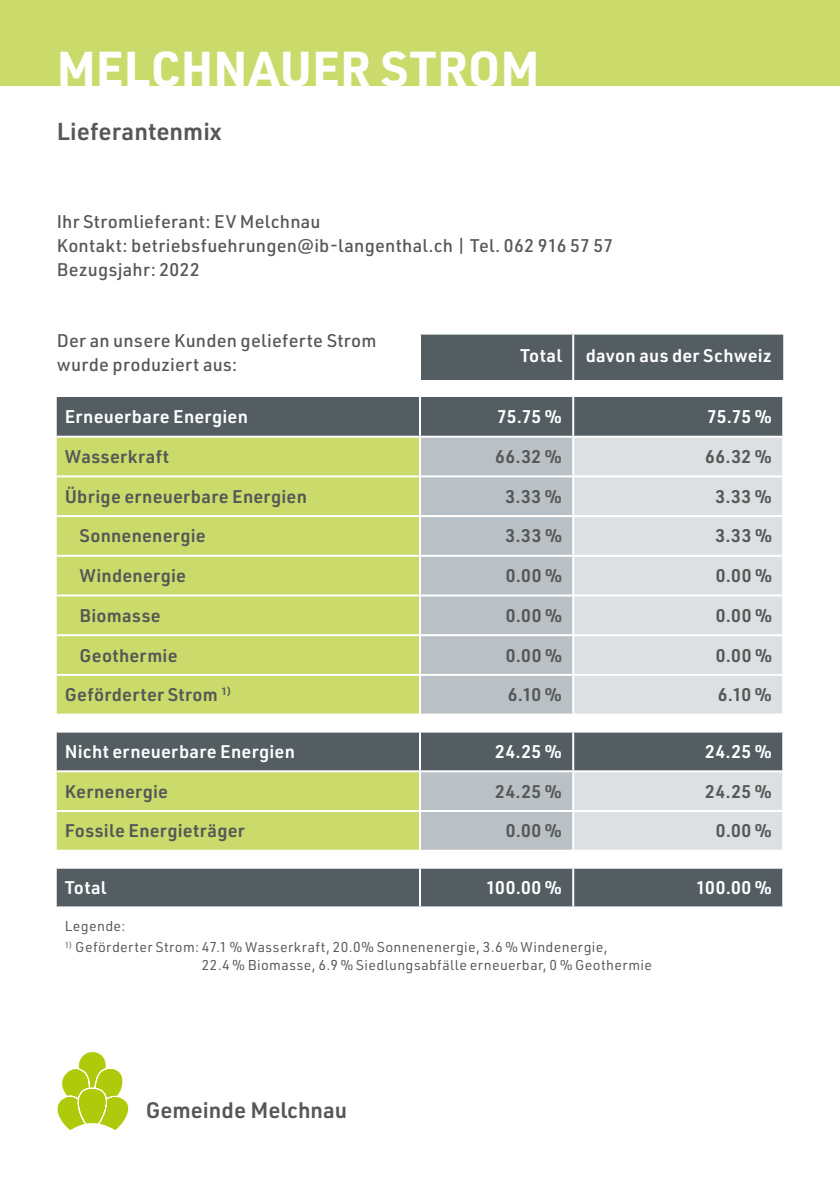
<style>
.page{position:relative;width:840px;height:1191px;background:#fff}
.page>*{position:absolute;margin:0;border:0;box-sizing:border-box;transform-origin:0 0}
.t1{font:700 48px "URWDIN";letter-spacing:.005em;color:#fff}
.t2{font:600 24px "URWDIN";color:#575756}
.t3{font:600 22px "URWDIN";color:#575756}
.t4{font:600 18px "URWDIN";letter-spacing:.015em;color:#575756}
.t5{font:500 18px/24px "URWDIN";letter-spacing:.015em;color:#575756}
.t6{font:600 18px "URWDIN";letter-spacing:.01em;color:#fff}
.t7{font:14px/18px "URWDIN";letter-spacing:.025em;color:#575756}
</style>
<div class="page">
<svg style="left:57px;top:334px;width:725px;height:572px;fill:#535d62"></svg>
<svg style="left:57px;top:438px;width:362px;height:411px;background:#c0cf70"></svg>
<svg style="left:421px;top:438px;width:151px;height:411px;background:#b3babe"></svg>
<svg style="left:574px;top:438px;width:207px;height:411px;background:#d0d4d7"></svg>
<hr style="left:419px;top:334px;width:2px;height:46px;background:#fff">
<svg style="left:419px;top:380px;width:2px;height:17px"></svg>
<hr style="left:419px;top:397px;width:2px;height:39px;background:#fff">
<hr style="left:572px;top:397px;width:2px;height:39px;background:#fff">
<hr style="left:781px;top:397px;width:2px;height:39px;background:#fff">
<hr style="left:57px;top:436px;width:363px;height:2px;background:#fff">
<hr style="left:420px;top:436px;width:153px;height:2px;background:#fff">
<hr style="left:419px;top:438px;width:2px;height:37px;background:#fff">
<hr style="left:573px;top:436px;width:210px;height:2px;background:#fff">
<hr style="left:572px;top:438px;width:2px;height:37px;background:#fff">
<hr style="left:781px;top:438px;width:2px;height:37px;background:#fff">
<hr style="left:57px;top:475px;width:363px;height:2px;background:#fff">
<hr style="left:420px;top:475px;width:153px;height:2px;background:#fff">
<hr style="left:419px;top:477px;width:2px;height:38px;background:#fff">
<hr style="left:573px;top:475px;width:210px;height:2px;background:#fff">
<hr style="left:572px;top:477px;width:2px;height:38px;background:#fff">
<hr style="left:781px;top:477px;width:2px;height:38px;background:#fff">
<hr style="left:57px;top:515px;width:363px;height:2px;background:#fff">
<hr style="left:420px;top:515px;width:153px;height:2px;background:#fff">
<hr style="left:419px;top:517px;width:2px;height:38px;background:#fff">
<hr style="left:573px;top:515px;width:210px;height:2px;background:#fff">
<hr style="left:572px;top:517px;width:2px;height:38px;background:#fff">
<hr style="left:781px;top:517px;width:2px;height:38px;background:#fff">
<hr style="left:57px;top:555px;width:363px;height:2px;background:#fff">
<hr style="left:420px;top:555px;width:153px;height:2px;background:#fff">
<hr style="left:419px;top:557px;width:2px;height:37px;background:#fff">
<hr style="left:573px;top:555px;width:210px;height:2px;background:#fff">
<hr style="left:572px;top:557px;width:2px;height:37px;background:#fff">
<hr style="left:781px;top:557px;width:2px;height:37px;background:#fff">
<hr style="left:57px;top:594px;width:363px;height:2px;background:#fff">
<hr style="left:420px;top:594px;width:153px;height:2px;background:#fff">
<hr style="left:419px;top:596px;width:2px;height:38px;background:#fff">
<hr style="left:573px;top:594px;width:210px;height:2px;background:#fff">
<hr style="left:572px;top:596px;width:2px;height:38px;background:#fff">
<hr style="left:781px;top:596px;width:2px;height:38px;background:#fff">
<hr style="left:57px;top:634px;width:363px;height:2px;background:#fff">
<hr style="left:420px;top:634px;width:153px;height:2px;background:#fff">
<hr style="left:419px;top:636px;width:2px;height:38px;background:#fff">
<hr style="left:573px;top:634px;width:210px;height:2px;background:#fff">
<hr style="left:572px;top:636px;width:2px;height:38px;background:#fff">
<hr style="left:781px;top:636px;width:2px;height:38px;background:#fff">
<hr style="left:57px;top:674px;width:363px;height:2px;background:#fff">
<hr style="left:420px;top:674px;width:153px;height:2px;background:#fff">
<hr style="left:419px;top:676px;width:2px;height:37px;background:#fff">
<hr style="left:573px;top:674px;width:210px;height:2px;background:#fff">
<hr style="left:572px;top:676px;width:2px;height:37px;background:#fff">
<hr style="left:781px;top:676px;width:2px;height:37px;background:#fff">
<hr style="left:57px;top:713px;width:363px;height:2px;background:#fff">
<hr style="left:420px;top:713px;width:153px;height:2px;background:#fff">
<svg style="left:419px;top:715px;width:2px;height:15px"></svg>
<hr style="left:573px;top:713px;width:210px;height:2px;background:#fff">
<svg style="left:572px;top:715px;width:2px;height:15px"></svg>
<svg style="left:781px;top:715px;width:1px;height:15px"></svg>
<hr style="left:57px;top:730px;width:363px;height:2px;background:#fff">
<hr style="left:420px;top:730px;width:153px;height:2px;background:#fff">
<hr style="left:419px;top:732px;width:2px;height:38px;background:#fff">
<hr style="left:573px;top:730px;width:210px;height:2px;background:#fff">
<hr style="left:572px;top:732px;width:2px;height:38px;background:#fff">
<hr style="left:781px;top:732px;width:2px;height:38px;background:#fff">
<hr style="left:57px;top:770px;width:363px;height:2px;background:#fff">
<hr style="left:420px;top:770px;width:153px;height:2px;background:#fff">
<hr style="left:419px;top:772px;width:2px;height:38px;background:#fff">
<hr style="left:573px;top:770px;width:210px;height:2px;background:#fff">
<hr style="left:572px;top:772px;width:2px;height:38px;background:#fff">
<hr style="left:781px;top:772px;width:2px;height:38px;background:#fff">
<hr style="left:57px;top:810px;width:363px;height:2px;background:#fff">
<hr style="left:420px;top:810px;width:153px;height:2px;background:#fff">
<hr style="left:419px;top:812px;width:2px;height:37px;background:#fff">
<hr style="left:573px;top:810px;width:210px;height:2px;background:#fff">
<hr style="left:572px;top:812px;width:2px;height:37px;background:#fff">
<hr style="left:781px;top:812px;width:2px;height:37px;background:#fff">
<hr style="left:57px;top:849px;width:363px;height:2px;background:#fff">
<hr style="left:420px;top:849px;width:153px;height:2px;background:#fff">
<svg style="left:419px;top:851px;width:2px;height:15px"></svg>
<hr style="left:573px;top:849px;width:210px;height:2px;background:#fff">
<svg style="left:572px;top:851px;width:2px;height:15px"></svg>
<svg style="left:781px;top:851px;width:1px;height:15px"></svg>
<hr style="left:57px;top:866px;width:363px;height:2px;background:#fff">
<hr style="left:420px;top:866px;width:153px;height:2px;background:#fff">
<hr style="left:419px;top:868px;width:2px;height:38px;background:#fff">
<hr style="left:573px;top:866px;width:210px;height:2px;background:#fff">
<hr style="left:572px;top:868px;width:2px;height:38px;background:#fff">
<hr style="left:781px;top:868px;width:2px;height:38px;background:#fff">
<hr style="left:572px;top:334px;width:2px;height:46px;background:#fff">
<svg style="left:57px;top:1051px;width:72px;height:80px"></svg>
<div style="left:0;top:0;width:839px;height:85px;background:#cada6b"></div>
<h1 class="t1" style="left:57px;top:35px;width:484px">MELCHNAUER STROM</h1>
<h2 class="t2" style="left:57px;top:115px;width:166px">Lieferantenmix</h2>
<p class="t5" style="left:57px;top:209px;width:557px">Ihr Stromlieferant: EV Melchnau<br>Kontakt: betriebsfuehrungen@ib-langenthal.ch | Tel. 062 916 57 57<br>Bezugsjahr: 2022</p>
<p class="t5" style="left:57px;top:328px;width:321px">Der an unsere Kunden gelieferte Strom wurde produziert aus:</p>
<p class="t6" style="left:520px;top:344px;width:43px">Total</p>
<p class="t6" style="left:585px;top:344px;width:187px">davon aus der Schweiz</p>
<p class="t6" style="left:65px;top:404px;width:184px">Erneuerbare Energien</p>
<p class="t6" style="left:496px;top:404px;width:66px">75.75 %</p>
<p class="t6" style="left:706px;top:404px;width:66px">75.75 %</p>
<p class="t4" style="left:65px;top:444px;width:106px">Wasserkraft</p>
<p class="t4" style="left:495px;top:444px;width:68px">66.32 %</p>
<p class="t4" style="left:704px;top:444px;width:68px">66.32 %</p>
<p class="t4" style="left:65px;top:484px;width:243px">Übrige erneuerbare Energien</p>
<p class="t4" style="left:505px;top:484px;width:58px">3.33 %</p>
<p class="t4" style="left:715px;top:484px;width:58px">3.33 %</p>
<p class="t4" style="left:79px;top:524px;width:128px">Sonnenenergie</p>
<p class="t4" style="left:505px;top:524px;width:58px">3.33 %</p>
<p class="t4" style="left:715px;top:524px;width:58px">3.33 %</p>
<p class="t4" style="left:79px;top:563px;width:108px">Windenergie</p>
<p class="t4" style="left:505px;top:563px;width:58px">0.00 %</p>
<p class="t4" style="left:715px;top:563px;width:58px">0.00 %</p>
<p class="t4" style="left:79px;top:603px;width:83px">Biomasse</p>
<p class="t4" style="left:505px;top:603px;width:58px">0.00 %</p>
<p class="t4" style="left:715px;top:603px;width:58px">0.00 %</p>
<p class="t4" style="left:79px;top:643px;width:99px">Geothermie</p>
<p class="t4" style="left:505px;top:643px;width:58px">0.00 %</p>
<p class="t4" style="left:715px;top:643px;width:58px">0.00 %</p>
<p class="t4" style="left:65px;top:682px;width:168px">Geförderter Strom <sup>1)</sup></p>
<p class="t4" style="left:507px;top:682px;width:55px">6.10 %</p>
<p class="t4" style="left:717px;top:682px;width:55px">6.10 %</p>
<p class="t6" style="left:65px;top:739px;width:231px">Nicht erneuerbare Energien</p>
<p class="t6" style="left:495px;top:739px;width:68px">24.25 %</p>
<p class="t6" style="left:704px;top:739px;width:68px">24.25 %</p>
<p class="t4" style="left:65px;top:779px;width:105px">Kernenergie</p>
<p class="t4" style="left:495px;top:779px;width:68px">24.25 %</p>
<p class="t4" style="left:704px;top:779px;width:68px">24.25 %</p>
<p class="t4" style="left:65px;top:818px;width:181px">Fossile Energieträger</p>
<p class="t4" style="left:505px;top:818px;width:58px">0.00 %</p>
<p class="t4" style="left:715px;top:818px;width:58px">0.00 %</p>
<p class="t6" style="left:65px;top:875px;width:43px">Total</p>
<p class="t6" style="left:485px;top:875px;width:77px">100.00 %</p>
<p class="t6" style="left:695px;top:875px;width:77px">100.00 %</p>
<p class="t7" style="left:65px;top:917px;width:62px">Legende:</p>
<p class="t7" style="left:202px;top:938px;width:451px;text-indent:-137px"><sup>1)</sup> Geförderter Strom: 47.1 % Wasserkraft, 20.0% Sonnenenergie, 3.6 % Windenergie,<br>22.4 % Biomasse, 6.9 % Siedlungsabfälle erneuerbar, 0 % Geothermie</p>
<p class="t3" style="left:146px;top:1094px;width:203px">Gemeinde Melchnau</p>
</div>
